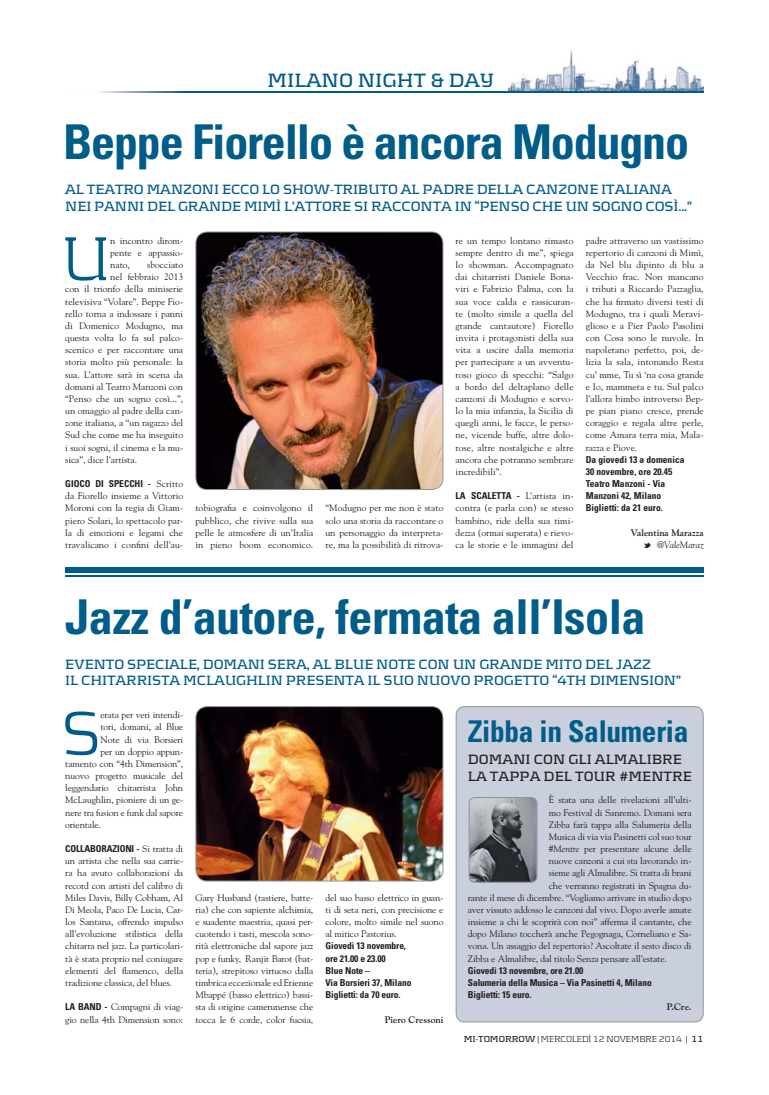
<style>
.page{position:relative;width:769px;height:1095px;background:#fff}
.page>*{position:absolute;margin:0;border:0;box-sizing:border-box;transform-origin:0 0}
.t1{font:300 64.3px "Kontrapunkt";color:#005c89}
.t2{font:700 condensed 48px "Univers";letter-spacing:-.025em;color:#005c89}
.t3{font:700 condensed 30px "Univers";letter-spacing:-.01em;color:#005c89}
.t4{font:700 20px "Kontrapunkt";color:#005c89}
.t5{font:700 14px/16.8px "Kontrapunkt";letter-spacing:-.01em;color:#005c89}
.t6{font:700 14px/16.8px "Kontrapunkt";color:#231f20}
.t7{font:9.5px/12.2px "Goudy";letter-spacing:-.01em;color:#231f20;text-align:justify}
.t8{font:700 condensed 9.5px/12.2px "Univers";letter-spacing:-.01em;color:#231f20}
.t9{font:700 9.5px/12.2px "Goudy";color:#231f20;text-align:right}
.t10{font:300 9px "Kontrapunkt";letter-spacing:-.01em;color:#231f20}
.s1{font-family:"Goudy";font-weight:400;font-stretch:normal}
.s2{font-family:"Univers";font-weight:700;font-stretch:condensed}
.s3{font-family:"Social Logos";font-weight:400}
.s4{font-weight:400;font-style:italic}
.s5{font-style:italic}
.s6{font-weight:700}
</style>
<div class="page">
<img style="left:508px;top:50px;width:195px;height:41px">
<svg style="left:100px;top:91px;width:603px;height:1px"></svg>
<div style="left:65px;top:567px;width:638px;height:5px;background:#005c89"></div>
<hr style="left:65px;top:575px;width:638px;height:2px;background:#005c89">
<div style="left:455px;top:706px;width:248px;height:316px;background:#c9cfdc"></div>
<svg style="left:468px;top:796px;width:69px;height:86px;background:#757a7f"></svg>
<img style="left:195px;top:231px;width:248px;height:259px">
<img style="left:195px;top:706px;width:248px;height:175px">
<h3 class="t4" style="left:267px;top:74px;width:228px">MILANO NIGHT &amp; DAY</h3>
<h2 class="t2" style="left:63px;top:124px;width:627px">Beppe Fiorello è ancora Modugno</h2>
<h3 class="t5" style="left:65px;top:182px;width:628px">AL TEATRO MANZONI ECCO LO SHOW-TRIBUTO AL PADRE DELLA CANZONE ITALIANA<br>NEI PANNI DEL GRANDE MIMÌ L’ATTORE SI RACCONTA IN “PENSO CHE UN SOGNO COSÌ...”</h3>
<h1 class="t1" style="left:61px;top:238px;width:51px">U</h1>
<p class="t7" style="left:110px;top:235px;width:74px">n incontro dirom&shy;pente e appassio&shy;nato,</p>
<p class="t7" style="left:147px;top:259px;width:37px">sbocciato</p>
<p class="t7" style="left:110px;top:271px;width:74px">nel febbraio 2013</p>
<p class="t7" style="left:65px;top:283px;width:119px">con il trionfo della miniserie</p>
<p class="t7" style="left:65px;top:296px;width:119px">televisiva “Volare”. Beppe Fio-</p>
<p class="t7" style="left:65px;top:308px;width:119px">rello torna a indossare i panni</p>
<p class="t7" style="left:65px;top:320px;width:119px">di Domenico Modugno, ma</p>
<p class="t7" style="left:65px;top:332px;width:119px">questa volta lo fa sul palco-</p>
<p class="t7" style="left:65px;top:344px;width:119px">scenico e per raccontare una</p>
<p class="t7" style="left:65px;top:356px;width:119px">storia molto più personale: la</p>
<p class="t7" style="left:65px;top:369px;width:119px">sua. L’attore sarà in scena da</p>
<p class="t7" style="left:65px;top:381px;width:119px">domani al Teatro Manzoni con</p>
<p class="t7" style="left:65px;top:393px;width:119px">“Penso che un sogno così...”,</p>
<p class="t7" style="left:65px;top:405px;width:119px">un omaggio al padre della can-</p>
<p class="t7" style="left:65px;top:417px;width:119px">zone italiana, a “un ragazzo del</p>
<p class="t7" style="left:65px;top:429px;width:119px">Sud che come me ha inseguito</p>
<p class="t7" style="left:65px;top:442px;width:119px">i suoi sogni, il cinema e la mu-</p>
<p class="t7" style="left:65px;top:454px;width:73px">sica”, dice l’artista.</p>
<p class="t8" style="left:65px;top:478px;width:119px">GIOCO DI SPECCHI - <span class="s1">Scritto</span></p>
<p class="t7" style="left:65px;top:490px;width:119px">da Fiorello insieme a Vittorio Moroni con la regia di Giam&shy;piero Solari, lo spettacolo par&shy;la di emozioni e legami che travalicano i confini dell’au-</p>
<p class="t7" style="left:195px;top:502px;width:119px">tobiografia e coinvolgono il pubblico, che rivive sulla sua pelle le atmosfere di un’Italia in pieno boom economico.</p>
<p class="t7" style="left:325px;top:502px;width:119px">“Modugno per me non è stato solo una storia da raccontare o un personaggio da interpreta&shy;re, ma la possibilità di ritrova-</p>
<p class="t7" style="left:455px;top:235px;width:119px">re un tempo lontano rimasto sempre dentro di me”, spiega lo showman. Accompagnato dai chitarristi Daniele Bona&shy;viri e Fabrizio Palma, con la sua voce calda e rassicuran&shy;te (molto simile a quella del grande cantautore) Fiorello invita i protagonisti della sua vita a uscire dalla memoria per partecipare a un avventu&shy;roso gioco di specchi: “Salgo a bordo del deltaplano delle canzoni di Modugno e sorvo&shy;lo la mia infanzia, la Sicilia di quegli anni, le facce, le perso&shy;ne, vicende buffe, altre dolo&shy;rose, altre nostalgiche e altre ancora che potranno sembrare incredibili”.</p>
<p class="t7" style="left:455px;top:490px;width:119px"><span class="s2">LA SCALETTA -</span> L’artista in&shy;contra (e parla con) se stesso bambino, ride della sua timi&shy;dezza (ormai superata) e rievo&shy;ca le storie e le immagini del</p>
<p class="t7" style="left:585px;top:235px;width:119px">padre attraverso un vastissimo repertorio di canzoni di Mimì, da Nel blu dipinto di blu a Vecchio frac. Non mancano i tributi a Riccardo Pazzaglia, che ha firmato diversi testi di Modugno, tra i quali Meravi&shy;glioso e a Pier Paolo Pasolini con Cosa sono le nuvole. In napoletano perfetto, poi, de&shy;lizia la sala, intonando Resta cu’ mme, Tu sì ‘na cosa grande e Io, mammeta e tu. Sul palco l’allora bimbo introverso Bep&shy;pe pian piano cresce, prende coraggio e regala altre perle, come Amara terra mia, Mala&shy;razza e Piove.</p>
<p class="t8" style="left:585px;top:454px;width:100px">Da giovedì 13 a domenica<br>30 novembre, ore 20.45<br>Teatro Manzoni - Via<br>Manzoni 42, Milano<br>Biglietti: da 21 euro.</p>
<p class="t9" style="left:630px;top:527px;width:75px">Valentina Marazza<br><span class="s3">M</span> <span class="s4">@ValeMaraz</span></p>
<h2 class="t2" style="left:65px;top:599px;width:581px">Jazz d’autore, fermata all’Isola</h2>
<h3 class="t5" style="left:65px;top:656px;width:617px">EVENTO SPECIALE, DOMANI SERA, AL BLUE NOTE CON UN GRANDE MITO DEL JAZZ<br>IL CHITARRISTA MCLAUGHLIN PRESENTA IL SUO NUOVO PROGETTO “4TH DIMENSION”</h3>
<h1 class="t1" style="left:61px;top:712px;width:41px">S</h1>
<p class="t7" style="left:100px;top:709px;width:84px">erata per veri intendi-</p>
<p class="t7" style="left:100px;top:721px;width:84px">tori, domani, al Blue</p>
<p class="t7" style="left:100px;top:733px;width:84px">Note di via Borsieri</p>
<p class="t7" style="left:100px;top:746px;width:84px">per un doppio appun-</p>
<p class="t7" style="left:65px;top:758px;width:119px">tamento con “4th Dimension”,</p>
<p class="t7" style="left:65px;top:770px;width:119px">nuovo progetto musicale del</p>
<p class="t7" style="left:65px;top:782px;width:119px">leggendario chitarrista John</p>
<p class="t7" style="left:65px;top:794px;width:119px">McLaughlin, pioniere di un ge-</p>
<p class="t7" style="left:65px;top:806px;width:119px">nere tra fusion e funk dal sapore</p>
<p class="t7" style="left:65px;top:819px;width:37px">orientale.</p>
<p class="t8" style="left:65px;top:843px;width:119px">COLLABORAZIONI - <span class="s1">Si tratta di</span></p>
<p class="t7" style="left:65px;top:855px;width:119px">un artista che nella sua carrie&shy;ra ha avuto collaborazioni da record con artisti del calibro di Miles Davis, Billy Cobham, Al Di Meola, Paco De Lucia, Car&shy;los Santana, offrendo impulso all’evoluzione stilistica della chitarra nel jazz. La particolari&shy;tà è stata proprio nel coniugare elementi del flamenco, della tradizione classica, del blues.</p>
<p class="t7" style="left:65px;top:1001px;width:119px"><span class="s2">LA BAND -</span> Compagni di viag&shy;gio nella 4th Dimension sono:</p>
<p class="t7" style="left:195px;top:891px;width:119px">Gary Husband (tastiere, batte&shy;ria) che con sapiente alchimia, e suadente maestria, quasi per&shy;cuotendo i tasti, mescola sono&shy;rità elettroniche dal sapore jazz pop e funky, Ranjit Barot (bat&shy;teria), strepitoso virtuoso dalla timbrica eccezionale ed Etienne Mbappé (basso elettrico) bassi&shy;sta di origine camerunense che tocca le 6 corde, color fucsia,</p>
<p class="t7" style="left:325px;top:891px;width:119px">del suo basso elettrico in guan&shy;ti di seta neri, con precisione e colore, molto simile nel suono al mitico Pastorius.</p>
<p class="t8" style="left:325px;top:940px;width:87px">Giovedì 13 novembre, ore 21.00 e 23.00<br>Blue Note –<br>Via Borsieri 37, Milano<br>Biglietti: da 70 euro.</p>
<p class="t9" style="left:384px;top:1013px;width:60px">Piero Cressoni</p>
<h3 class="t3" style="left:467px;top:719px;width:222px">Zibba in Salumeria</h3>
<h3 class="t6" style="left:467px;top:752px;width:225px">DOMANI CON GLI ALMALIBRE<br>LA TAPPA DEL TOUR #MENTRE</h3>
<p class="t7" style="left:548px;top:794px;width:144px">È stata una delle rivelazioni all’ulti-</p>
<p class="t7" style="left:548px;top:806px;width:144px">mo Festival di Sanremo. Domani sera</p>
<p class="t7" style="left:548px;top:819px;width:144px">Zibba farà tappa alla Salumeria della</p>
<p class="t7" style="left:548px;top:831px;width:144px">Musica di via via Pasinetti col suo tour</p>
<p class="t7" style="left:548px;top:843px;width:144px"><span class="s5">#Mentre</span> per presentare alcune delle</p>
<p class="t7" style="left:548px;top:855px;width:144px">nuove canzoni a cui sta lavorando in-</p>
<p class="t7" style="left:548px;top:867px;width:144px">sieme agli Almalibre. Si tratta di brani</p>
<p class="t7" style="left:548px;top:879px;width:144px">che verranno registrati in Spagna du-</p>
<p class="t7" style="left:467px;top:891px;width:225px">rante il mese di dicembre. “Vogliamo arrivare in studio dopo</p>
<p class="t7" style="left:467px;top:904px;width:225px">aver vissuto addosso le canzoni dal vivo. Dopo averle amate</p>
<p class="t7" style="left:467px;top:916px;width:225px">insieme a chi le scoprirà con noi” afferma il cantante, che</p>
<p class="t7" style="left:467px;top:928px;width:225px">dopo Milano toccherà anche Pegognaga, Corneliano e Sa-</p>
<p class="t7" style="left:467px;top:940px;width:225px">vona. Un assaggio del repertorio? Ascoltate il sesto disco di</p>
<p class="t7" style="left:467px;top:952px;width:200px">Zibba e Almalibre, dal titolo Senza pensare all’estate.</p>
<p class="t8" style="left:467px;top:965px;width:185px">Giovedì 13 novembre, ore 21.00<br>Salumeria della Musica – Via Pasinetti 4, Milano<br>Biglietti: 15 euro.</p>
<p class="t9" style="left:666px;top:1001px;width:26px">P.Cre.</p>
<p class="t10" style="left:463px;top:1036px;width:241px"><span class="s6">MI-TOMORROW |</span> MERCOLEDÌ 12 NOVEMBRE 2014 <span class="s6">| 11</span></p>
</div>
